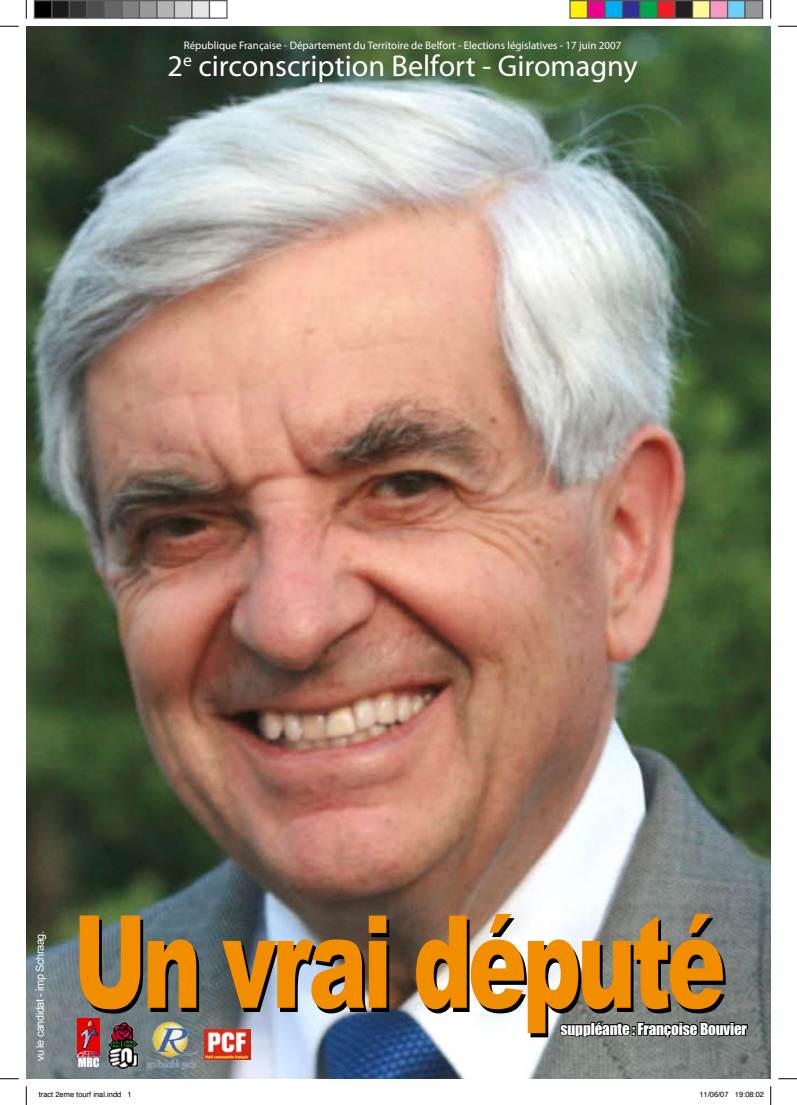
<style>
.page{position:relative;width:797px;height:1105px;background:#fff}
.page>*{position:absolute;margin:0;border:0;box-sizing:border-box;transform-origin:0 0}
.t1{font:30.12px "Myriad Pro";color:#fff}
.t2{font:15.12px "Impact";letter-spacing:-.01em;color:#fff}
.t3{font:11px "Myriad Pro";color:#fff}
.t4{font:11px "Arial";letter-spacing:-.04em;color:#fff}
.t5{font:7.5px "Helvetica";color:#000}
</style>
<div class="page">
<img style="left:26px;top:26px;width:744px;height:1053px">
<svg style="left:558px;top:1020px;width:190px;height:27px;background:#6e7471"></svg>
<svg style="left:99px;top:918px;width:626px;height:119px"></svg>
<img style="left:80px;top:914px;width:643px;height:119px">
<img style="left:105px;top:1020px;width:37px;height:49px">
<img style="left:146px;top:1022px;width:51px;height:48px">
<img style="left:78px;top:1019px;width:21px;height:37px">
<svg style="left:78px;top:1057px;width:21px;height:10px"></svg>
<img style="left:204px;top:1029px;width:46px;height:30px">
<svg style="left:0;top:25px;width:19px;height:2px"></svg>
<svg style="left:778px;top:25px;width:19px;height:2px"></svg>
<svg style="left:0;top:1078px;width:19px;height:1px"></svg>
<svg style="left:778px;top:1078px;width:19px;height:1px"></svg>
<svg style="left:25px;top:0;width:2px;height:19px"></svg>
<svg style="left:25px;top:1086px;width:2px;height:19px"></svg>
<svg style="left:770px;top:0;width:1px;height:19px"></svg>
<svg style="left:770px;top:1086px;width:1px;height:19px"></svg>
<div style="left:34px;top:1px;width:18px;height:17px;background:#000"></div>
<div style="left:34px;top:0;width:18px;height:19px;border:1px solid #595959"></div>
<div style="left:52px;top:1px;width:17px;height:17px;background:#1a1a1a"></div>
<div style="left:51px;top:0;width:19px;height:19px;border:1px solid #595959"></div>
<div style="left:69px;top:1px;width:18px;height:17px;background:#333"></div>
<div style="left:69px;top:0;width:19px;height:19px;border:1px solid #595959"></div>
<div style="left:87px;top:1px;width:17px;height:17px;background:#4d4d4d"></div>
<div style="left:86px;top:0;width:19px;height:19px;border:1px solid #595959"></div>
<div style="left:104px;top:1px;width:18px;height:17px;background:#666"></div>
<div style="left:104px;top:0;width:18px;height:19px;border:1px solid #595959"></div>
<div style="left:122px;top:1px;width:17px;height:17px;background:#808080"></div>
<div style="left:121px;top:0;width:19px;height:19px;border:1px solid #595959"></div>
<div style="left:139px;top:1px;width:18px;height:17px;background:#999"></div>
<div style="left:139px;top:0;width:19px;height:19px;border:1px solid #595959"></div>
<div style="left:157px;top:1px;width:17px;height:17px;background:#b3b3b3"></div>
<div style="left:156px;top:0;width:19px;height:19px;border:1px solid #595959"></div>
<div style="left:174px;top:1px;width:18px;height:17px;background:#ccc"></div>
<div style="left:174px;top:0;width:18px;height:19px;border:1px solid #595959"></div>
<div style="left:192px;top:1px;width:17px;height:17px;background:#e6e6e6"></div>
<div style="left:191px;top:0;width:19px;height:19px;border:1px solid #595959"></div>
<div style="left:209px;top:0;width:19px;height:19px;border:1px solid #595959"></div>
<div style="left:570px;top:1px;width:17px;height:17px;background:#fff101"></div>
<div style="left:569px;top:0;width:19px;height:19px;border:1px solid #595959"></div>
<div style="left:587px;top:1px;width:18px;height:17px;background:#ed028c"></div>
<div style="left:587px;top:0;width:18px;height:19px;border:1px solid #595959"></div>
<div style="left:605px;top:1px;width:17px;height:17px;background:#00aeef"></div>
<div style="left:604px;top:0;width:19px;height:19px;border:1px solid #595959"></div>
<div style="left:622px;top:1px;width:18px;height:17px;background:#2e3092"></div>
<div style="left:622px;top:0;width:18px;height:19px;border:1px solid #595959"></div>
<div style="left:640px;top:1px;width:17px;height:17px;background:#00a54f"></div>
<div style="left:639px;top:0;width:19px;height:19px;border:1px solid #595959"></div>
<div style="left:657px;top:1px;width:18px;height:17px;background:#ee1d23"></div>
<div style="left:657px;top:0;width:18px;height:19px;border:1px solid #595959"></div>
<div style="left:675px;top:1px;width:17px;height:17px;background:#231f20"></div>
<div style="left:674px;top:0;width:19px;height:19px;border:1px solid #595959"></div>
<div style="left:692px;top:1px;width:18px;height:17px;background:#fff79a"></div>
<div style="left:692px;top:0;width:18px;height:19px;border:1px solid #595959"></div>
<div style="left:710px;top:1px;width:17px;height:17px;background:#f499c2"></div>
<div style="left:709px;top:0;width:19px;height:19px;border:1px solid #595959"></div>
<div style="left:727px;top:1px;width:18px;height:17px;background:#6bcff6"></div>
<div style="left:727px;top:0;width:18px;height:19px;border:1px solid #595959"></div>
<div style="left:745px;top:1px;width:17px;height:17px;background:#939598"></div>
<div style="left:744px;top:0;width:19px;height:19px;border:1px solid #595959"></div>
<p class="t3" style="left:184px;top:39px;width:439px">République Française - Département du Territoire de Belfort - Elections législatives - 17 juin 2007</p>
<h1 class="t1" style="left:168px;top:47px;width:471px">2<sup>e</sup> circonscription Belfort - Giromagny</h1>
<p class="t4" style="left:34px;top:1061px;width:131px;rotate:-90deg">vu le candidat - imp Schraag.</p>
<p class="t5" style="left:39px;top:1088px;width:94px">tract 2eme tourf inal.indd 1</p>
<p class="t5" style="left:699px;top:1088px;width:66px">11/06/07 19:08:02</p>
<h2 class="t2" style="left:560px;top:1019px;width:188px">suppléante : Françoise Bouvier</h2>
</div>
